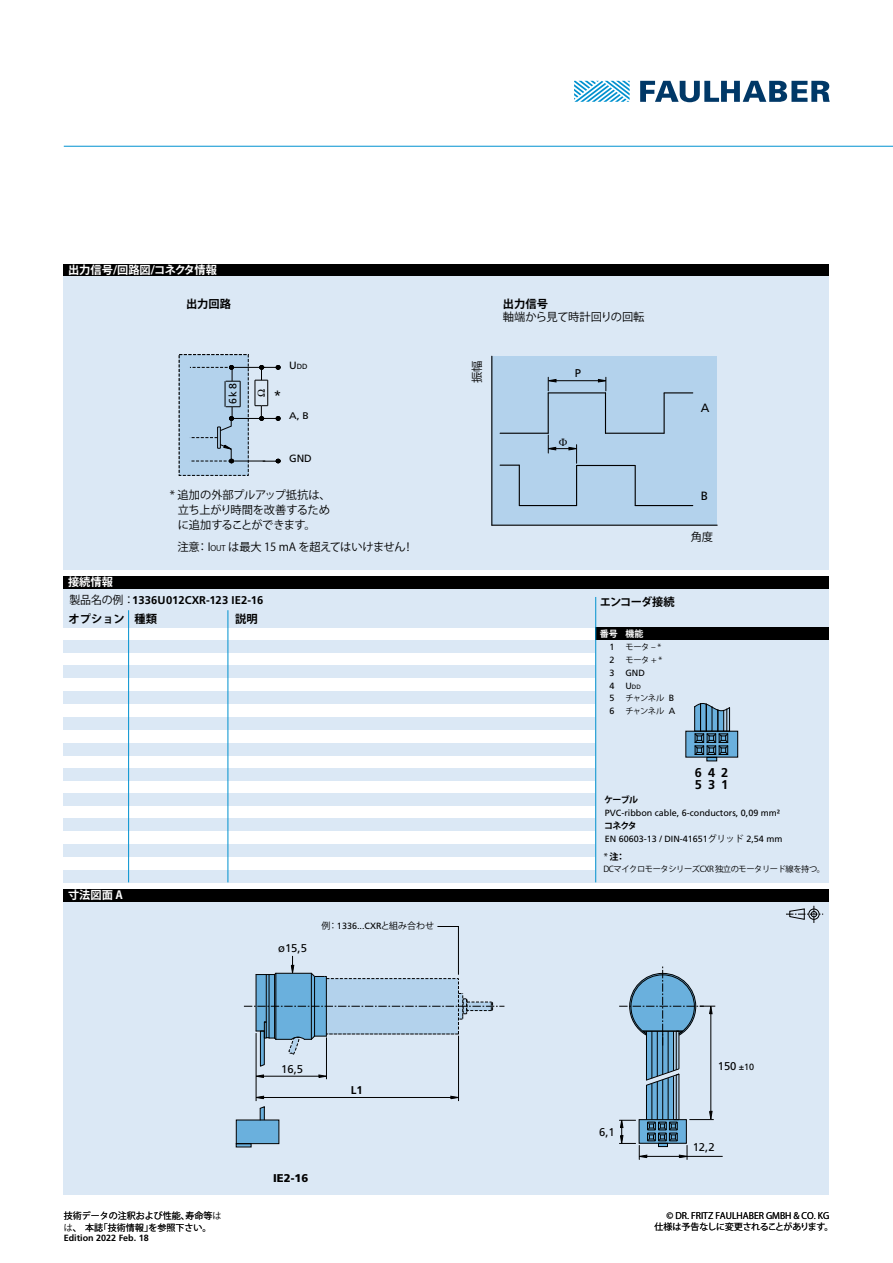
<style>
.page{position:relative;width:893px;height:1263px;background:#fff}
.page>*{position:absolute;margin:0;border:0;box-sizing:border-box;transform-origin:0 0}
.t1{font:13.5px "Frutiger LT";color:#000}
.t2{font:700 12.75px/12.8px "Frutiger LT";color:#000}
.t3{font:12px "Frutiger LT";color:#000}
.t4{font:11.25px/14.9px "Koz Go Pro";color:#000;text-align:justify}
.t5{font:700 11.25px "Koz Go Pro";color:#fff}
.t6{font:11.25px "Frutiger LT";color:#000}
.t7{font:700 11.25px "Frutiger LT";letter-spacing:.01em;color:#000}
.t8{font:700 11.25px "Koz Go Pro";color:#000}
.t9{font:700 11.25px "Koz Go Pro";letter-spacing:-.065em;color:#000}
.t10{font:900 11.25px "Frutiger LT";color:#000}
.t11{font:10.5px "Frutiger LT";letter-spacing:.075em;color:#000}
.t12{font:9.6px "Frutiger LT";color:#000;scale:1.09 1}
.t13{font:9px/12.8px "Frutiger LT";color:#000;text-align:justify}
.t14{font:9px/10.8px "Koz Go Pro";color:#000}
.t15{font:700 9px "Frutiger LT";color:#000}
.t16{font:700 9px "Koz Go Pro";letter-spacing:-.07em;color:#000}
.t17{font:700 9px "Koz Go Pro";color:#fff}
.t18{font:8.25px/12.9px "Koz Go Pro";letter-spacing:-.05em;color:#000}
.t19{font:8.25px/12.9px "Koz Go Pro";letter-spacing:-.075em;color:#000}
.t20{font:7.5px "Frutiger LT";color:#000}
.t21{font:6.3px "Frutiger LT";color:#000}
.s1{font-size:10.5px}
.s2{font-size:7.8px}
.s3{font-family:"Koz Go Pro"}
.s4{font-size:9px}
.s5{font-family:"Frutiger LT";font-size:9px}
.s6{font-weight:400}
</style>
<div class="page">
<hr style="left:64px;top:146px;width:829px;height:1px;background:#0092d0">
<svg style="left:574px;top:81px;width:56px;height:21px"></svg>
<svg style="left:640px;top:81px;width:190px;height:21px"></svg>
<div style="left:64px;top:901px;width:765px;height:294px;background:#dbe8f5"></div>
<div style="left:64px;top:264px;width:765px;height:12px;background:#000"></div>
<div style="left:64px;top:889px;width:765px;height:12px;background:#000"></div>
<div style="left:64px;top:276px;width:765px;height:294px;background:#dbe8f5"></div>
<div style="left:64px;top:576px;width:765px;height:13px;background:#000"></div>
<div style="left:492px;top:356px;width:225px;height:169px;background:#b3d2ec"></div>
<hr style="left:492px;top:525px;width:225px;height:1px;background:#000">
<hr style="left:491px;top:356px;width:1px;height:169px;background:#000">
<svg style="left:500px;top:465px;width:19px;height:1px"></svg>
<hr style="left:519px;top:465px;width:1px;height:40px;background:#000">
<hr style="left:519px;top:505px;width:58px;height:1px;background:#000">
<hr style="left:576px;top:465px;width:1px;height:40px;background:#000">
<hr style="left:635px;top:505px;width:58px;height:1px;background:#000">
<hr style="left:635px;top:466px;width:1px;height:39px;background:#000">
<hr style="left:577px;top:465px;width:58px;height:1px;background:#000">
<hr style="left:548px;top:393px;width:1px;height:40px;background:#000">
<hr style="left:548px;top:392px;width:57px;height:1px;background:#000">
<hr style="left:605px;top:393px;width:1px;height:40px;background:#000">
<svg style="left:664px;top:392px;width:29px;height:1px"></svg>
<hr style="left:664px;top:393px;width:1px;height:40px;background:#000">
<hr style="left:605px;top:433px;width:59px;height:1px;background:#000">
<hr style="left:500px;top:433px;width:48px;height:1px;background:#000">
<svg style="left:598px;top:377px;width:9px;height:14px"></svg>
<svg style="left:547px;top:377px;width:10px;height:14px"></svg>
<hr style="left:550px;top:380px;width:55px;height:1px;background:#000">
<div style="left:179px;top:355px;width:69px;height:120px;background:#b3d2ec"></div>
<div style="left:179px;top:354px;width:69px;height:122px;border:1px dashed #000"></div>
<hr style="left:231px;top:367px;width:34px;height:1px;background:#000">
<hr style="left:231px;top:418px;width:34px;height:1px;background:#000">
<hr style="left:231px;top:461px;width:34px;height:1px;background:#000">
<svg style="left:255px;top:365px;width:26px;height:56px"></svg>
<svg style="left:263px;top:459px;width:18px;height:4px"></svg>
<svg style="left:190px;top:365px;width:51px;height:98px"></svg>
<div style="left:64px;top:743px;width:765px;height:12px;background:#dbe8f5"></div>
<div style="left:64px;top:665px;width:765px;height:13px;background:#dbe8f5"></div>
<div style="left:64px;top:589px;width:765px;height:38px;background:#dbe8f5"></div>
<div style="left:64px;top:640px;width:765px;height:13px;background:#dbe8f5"></div>
<div style="left:64px;top:793px;width:765px;height:13px;background:#dbe8f5"></div>
<div style="left:64px;top:819px;width:765px;height:12px;background:#dbe8f5"></div>
<div style="left:64px;top:691px;width:765px;height:13px;background:#dbe8f5"></div>
<div style="left:64px;top:717px;width:765px;height:13px;background:#dbe8f5"></div>
<div style="left:64px;top:768px;width:765px;height:13px;background:#dbe8f5"></div>
<div style="left:64px;top:844px;width:765px;height:13px;background:#dbe8f5"></div>
<div style="left:64px;top:870px;width:765px;height:12px;background:#dbe8f5"></div>
<hr style="left:228px;top:610px;width:1px;height:272px;background:#0091cf">
<hr style="left:128px;top:610px;width:1px;height:272px;background:#0091cf">
<div style="left:595px;top:626px;width:234px;height:256px;background:#dbe8f5"></div>
<div style="left:595px;top:627px;width:234px;height:13px;background:#000"></div>
<hr style="left:595px;top:597px;width:1px;height:285px;background:#0091cf">
<div style="left:686px;top:731px;width:52px;height:26px;background:#6ab0dd"></div>
<div style="left:706px;top:757px;width:11px;height:4px;border:1px solid #000"></div>
<svg style="left:694px;top:703px;width:37px;height:52px"></svg>
<div style="left:685px;top:731px;width:53px;height:26px;border:1px solid #000"></div>
<svg style="left:786px;top:906px;width:37px;height:17px"></svg>
<hr style="left:261px;top:1076px;width:59px;height:1px;background:#000">
<svg style="left:255px;top:1074px;width:9px;height:4px"></svg>
<svg style="left:318px;top:1074px;width:8px;height:4px"></svg>
<hr style="left:458px;top:1036px;width:1px;height:65px;background:#000">
<hr style="left:259px;top:1097px;width:197px;height:1px;background:#000">
<svg style="left:450px;top:1096px;width:8px;height:3px"></svg>
<svg style="left:255px;top:1096px;width:9px;height:3px"></svg>
<hr style="left:326px;top:1037px;width:1px;height:42px;background:#000">
<hr style="left:256px;top:1033px;width:1px;height:68px;background:#000">
<svg style="left:238px;top:1106px;width:41px;height:41px"></svg>
<div style="left:236px;top:1119px;width:43px;height:25px;border:1px solid #000"></div>
<div style="left:236px;top:1143px;width:15px;height:4px;border:1px solid #000"></div>
<svg style="left:244px;top:926px;width:260px;height:141px"></svg>
<hr style="left:644px;top:1156px;width:78px;height:1px;background:#000">
<svg style="left:619px;top:966px;width:96px;height:193px"></svg>
<svg style="left:547px;top:435px;width:31px;height:28px"></svg>
<p class="t5" style="left:68px;top:262px;width:150px">出力信号/回路図/コネクタ情報</p>
<p class="t8" style="left:186px;top:297px;width:46px">出力回路</p>
<p class="t11" style="left:227px;top:404px;width:22px;rotate:-90deg">6k8</p>
<h1 class="t1" style="left:274px;top:387px;width:9px">*</h1>
<p class="t11" style="left:255px;top:397px;width:10px;rotate:-90deg">Ω</p>
<p class="t20" style="left:289px;top:362px;width:20px"><span class="s1">U</span>DD</p>
<p class="t12" style="left:289px;top:410px;width:20px">A, B</p>
<p class="t11" style="left:289px;top:452px;width:24px">GND</p>
<p class="t5" style="left:68px;top:575px;width:46px">接続情報</p>
<p class="t4" style="left:178px;top:488px;width:154px;text-indent:-8px">* 追加の外部プルアップ抵抗は、立ち上がり時間を改善するために追加することができます。</p>
<p class="t4" style="left:177px;top:540px;width:238px">注意： I<span class="s2">OUT</span> は最大 15 mA を超えてはいけません！</p>
<p class="t4" style="left:69px;top:593px;width:66px">製品名の例：</p>
<p class="t7" style="left:132px;top:594px;width:133px">1336U012CXR-123 IE2-16</p>
<p class="t8" style="left:69px;top:611px;width:58px">オプション</p>
<p class="t8" style="left:135px;top:611px;width:24px">種類</p>
<p class="t8" style="left:235px;top:611px;width:24px">説明</p>
<p class="t5" style="left:68px;top:887px;width:56px">寸法図面 A</p>
<p class="t6" style="left:278px;top:941px;width:30px">ø15,5</p>
<p class="t13" style="left:322px;top:920px;width:114px"><span class="s3">例：</span>1336...CXR<span class="s3">と組み合わせ</span></p>
<p class="t4" style="left:470px;top:383px;width:24px;rotate:-90deg">振幅</p>
<p class="t8" style="left:503px;top:297px;width:46px">出力信号</p>
<p class="t4" style="left:503px;top:309px;width:143px">軸端から見て時計回りの回転</p>
<p class="t6" style="left:575px;top:367px;width:8px">P</p>
<h3 class="t3" style="left:701px;top:400px;width:10px">A</h3>
<h3 class="t3" style="left:701px;top:488px;width:9px">B</h3>
<p class="t4" style="left:691px;top:529px;width:24px">角度</p>
<p class="t9" style="left:600px;top:595px;width:76px">エンコーダ接続</p>
<p class="t17" style="left:600px;top:628px;width:45px">番号 機能</p>
<p class="t13" style="left:609px;top:641px;width:7px">1<br>2<br>3<br>4<br>5<br>6</p>
<p class="t18" style="left:625px;top:640px;width:38px">モータ ‒ *モータ + *</p>
<p class="t13" style="left:625px;top:666px;width:21px">GND</p>
<p class="t21" style="left:625px;top:683px;width:17px"><span class="s4">U</span>DD</p>
<p class="t19" style="left:625px;top:692px;width:51px">チャンネル <span class="s5">B</span>チャンネル <span class="s5">A</span></p>
<h2 class="t2" style="left:695px;top:766px;width:35px">6 4 2<br>5 3 1</h2>
<p class="t16" style="left:604px;top:794px;width:36px">ケーブル</p>
<p class="t13" style="left:605px;top:806px;width:177px">PVC-ribbon cable, 6-conductors, 0,09 mm²</p>
<p class="t16" style="left:604px;top:820px;width:34px">コネクタ</p>
<p class="t13" style="left:605px;top:832px;width:179px">EN 60603-13 / DIN-41651<span class="s3">グリッド</span> 2,54 mm</p>
<p class="t16" style="left:604px;top:851px;width:23px"><span class="s6">*</span> 注：</p>
<p class="t18" style="left:603px;top:862px;width:223px">DCマイクロモータシリーズCXR 独立のモータリード線を持つ。</p>
<p class="t14" style="left:64px;top:1210px;width:159px;line-height:11.7px">技術データの注釈および性能、寿命等はは、 本誌「技術情報」を参照下さい。</p>
<p class="t15" style="left:64px;top:1233px;width:87px">Edition 2022 Feb. 18</p>
<p class="t6" style="left:281px;top:1063px;width:23px">16,5</p>
<p class="t10" style="left:273px;top:1171px;width:37px">IE2-16</p>
<p class="t7" style="left:351px;top:1084px;width:13px">L1</p>
<p class="t6" style="left:599px;top:1125px;width:17px">6,1</p>
<p class="t6" style="left:718px;top:1059px;width:38px">150 <span class="s4">±10</span></p>
<p class="t6" style="left:693px;top:1141px;width:23px">12,2</p>
<p class="t14" style="left:654px;top:1211px;width:181px;text-indent:12px">© DR. FRITZ FAULHABER GMBH &amp; CO. KG仕様は予告なしに変更されることがあります。</p>
</div>
